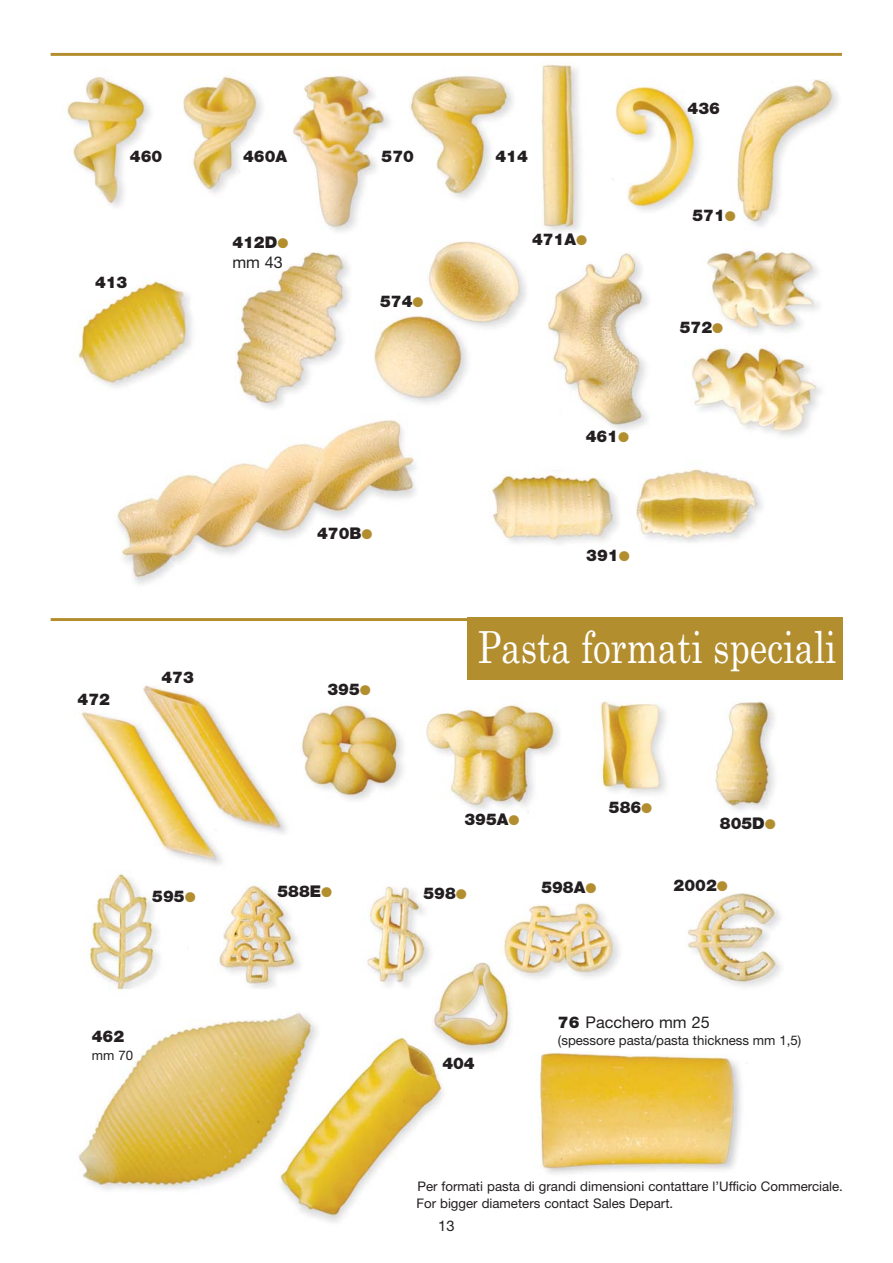
<style>
.page{position:relative;width:893px;height:1263px;background:#fff}
.page>*{position:absolute;margin:0;border:0;box-sizing:border-box;transform-origin:0 0}
.t1{font:44.1px "Century Schoolbook";color:#fff;scale:.8 1}
.t2{font:900 16.2px "Helvetica Neue";color:#231f20}
.t3{font:16.2px "Helvetica Neue";color:#231f20}
.t4{font:14.7px "Helvetica Neue";color:#231f20}
.t5{font:13.2px/17.7px "Helvetica Neue";color:#231f20}
.s1{font-weight:900}
</style>
<div class="page">
<img style="left:78px;top:685px;width:703px;height:537px">
<img style="left:67px;top:64px;width:771px;height:521px">
<hr style="left:51px;top:53px;width:790px;height:3px;background:#b28e2f">
<hr style="left:51px;top:618px;width:790px;height:3px;background:#b28e2f">
<div style="left:467px;top:618px;width:375px;height:62px;background:#b28e2f"></div>
<svg style="left:360px;top:685px;width:10px;height:10px"></svg>
<svg style="left:509px;top:815px;width:10px;height:10px"></svg>
<svg style="left:576px;top:235px;width:10px;height:10px"></svg>
<svg style="left:725px;top:211px;width:10px;height:10px"></svg>
<svg style="left:641px;top:803px;width:10px;height:10px"></svg>
<svg style="left:765px;top:819px;width:10px;height:10px"></svg>
<svg style="left:185px;top:892px;width:10px;height:10px"></svg>
<svg style="left:322px;top:887px;width:10px;height:10px"></svg>
<svg style="left:456px;top:889px;width:10px;height:10px"></svg>
<svg style="left:586px;top:883px;width:10px;height:10px"></svg>
<svg style="left:717px;top:881px;width:10px;height:10px"></svg>
<svg style="left:278px;top:238px;width:10px;height:10px"></svg>
<svg style="left:413px;top:297px;width:10px;height:10px"></svg>
<svg style="left:712px;top:324px;width:10px;height:10px"></svg>
<svg style="left:618px;top:432px;width:10px;height:10px"></svg>
<svg style="left:362px;top:529px;width:10px;height:10px"></svg>
<svg style="left:619px;top:551px;width:10px;height:10px"></svg>
<p class="t2" style="left:130px;top:150px;width:34px">460</p>
<p class="t2" style="left:243px;top:150px;width:46px">460A</p>
<p class="t2" style="left:381px;top:150px;width:34px">570</p>
<p class="t2" style="left:495px;top:150px;width:34px">414</p>
<p class="t2" style="left:95px;top:276px;width:34px">413</p>
<p class="t2" style="left:232px;top:236px;width:47px">412D</p>
<p class="t3" style="left:232px;top:256px;width:52px">mm 43</p>
<p class="t2" style="left:380px;top:295px;width:34px">574</p>
<p class="t2" style="left:532px;top:233px;width:46px">471A</p>
<p class="t2" style="left:317px;top:527px;width:46px">470B</p>
<p class="t2" style="left:585px;top:431px;width:34px">461</p>
<p class="t2" style="left:586px;top:549px;width:34px">391</p>
<p class="t2" style="left:687px;top:102px;width:34px">436</p>
<p class="t2" style="left:692px;top:209px;width:34px">571</p>
<p class="t2" style="left:679px;top:322px;width:34px">572</p>
<p class="t2" style="left:78px;top:694px;width:34px">472</p>
<p class="t2" style="left:161px;top:671px;width:34px">473</p>
<p class="t2" style="left:327px;top:683px;width:34px">395</p>
<h1 class="t1" style="left:477px;top:622px;width:450px">Pasta formati speciali</h1>
<p class="t2" style="left:464px;top:814px;width:46px">395A</p>
<p class="t2" style="left:152px;top:890px;width:34px">595</p>
<p class="t2" style="left:277px;top:886px;width:45px">588E</p>
<p class="t2" style="left:423px;top:888px;width:34px">598</p>
<p class="t2" style="left:609px;top:801px;width:34px">586</p>
<p class="t2" style="left:719px;top:817px;width:47px">805D</p>
<p class="t2" style="left:541px;top:882px;width:46px">598A</p>
<p class="t2" style="left:673px;top:879px;width:45px">2002</p>
<p class="t2" style="left:92px;top:1031px;width:34px">462</p>
<p class="t5" style="left:92px;top:1047px;width:43px">mm 70</p>
<p class="t2" style="left:442px;top:1057px;width:34px">404</p>
<p class="t3" style="left:558px;top:1016px;width:153px"><span class="s1">76</span> Pacchero mm 25</p>
<p class="t5" style="left:558px;top:1033px;width:245px">(spessore pasta/pasta thickness mm 1,5)</p>
<p class="t5" style="left:416px;top:1178px;width:428px">Per formati pasta di grandi dimensioni contattare l’Ufficio Commerciale.<br>For bigger diameters contact Sales Depart.</p>
<p class="t4" style="left:438px;top:1220px;width:18px">13</p>
</div>
